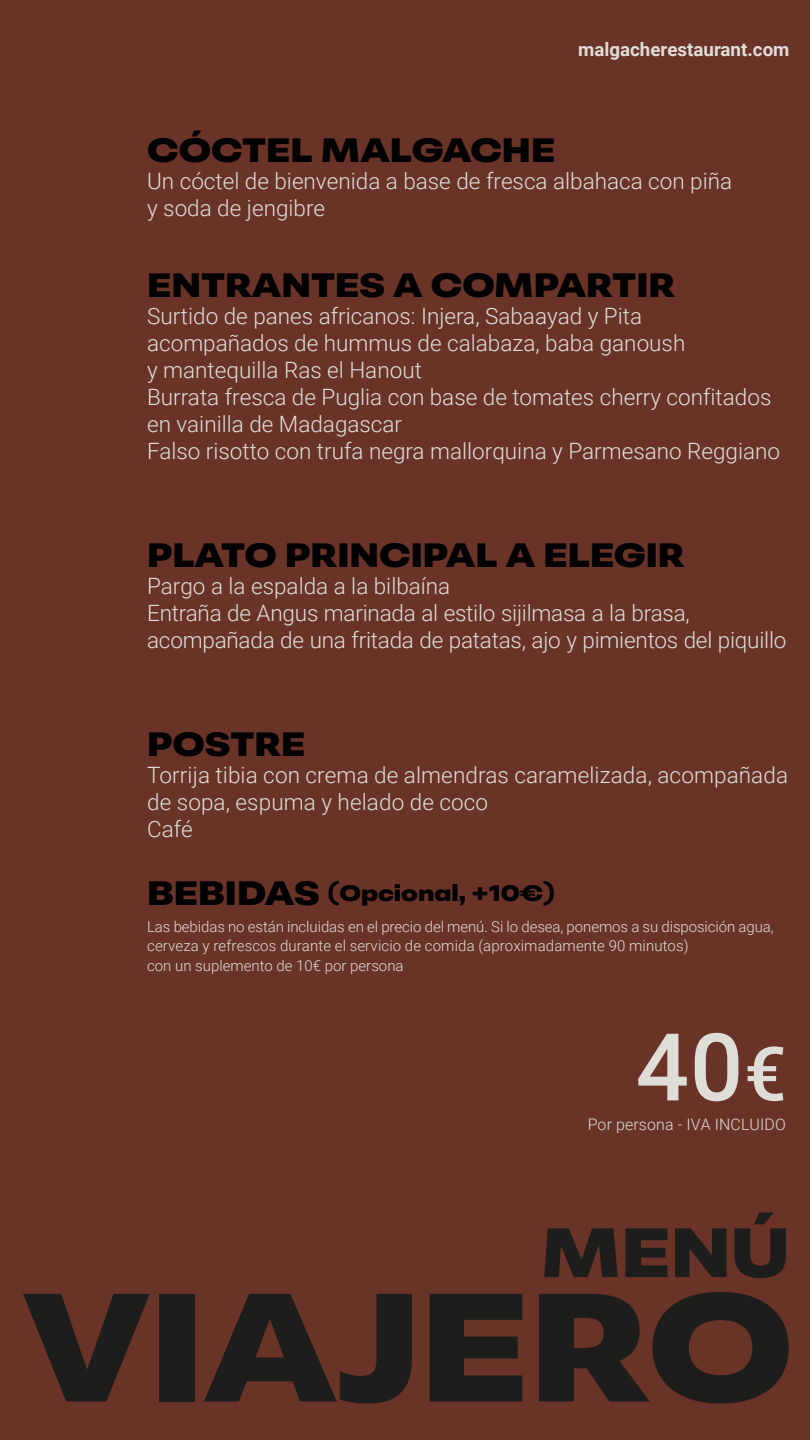
<style>
.page{position:relative;width:810px;height:1440px;background:#693327}
.page>*{position:absolute;margin:0;border:0;box-sizing:border-box;transform-origin:0 0}
.t1{font:153.75px "Peridot PE Variable";color:#1d1d1b}
.t2{font:500 93.82px "Roboto";color:#dfddd8}
.t3{font:69.6px "Peridot PE Variable";color:#1d1d1b}
.t4{font:33.75px "Peridot PE Variable";color:#000}
.t5{font:300 22.5px/27px "Roboto";color:#dfddd8}
.t6{font:22.5px "Peridot PE Variable";color:#000}
.t7{font:700 18.75px "Roboto";color:#dfddd8}
.t8{font:300 15.9px "Roboto";letter-spacing:.01em;color:#dfddd8}
.t9{font:300 15px/19.5px "Roboto";color:#dfddd8}
.s1{font-size:33.75px}
.s2{font-size:75px}
</style>
<div class="page">
<p class="t7" style="left:578px;top:36px;width:213px">malgacherestaurant.com</p>
<h3 class="t4" style="left:147px;top:123px;width:410px">CÓCTEL MALGACHE</h3>
<p class="t5" style="left:147px;top:167px;width:587px">Un cóctel de bienvenida a base de fresca albahaca con piña y soda de jengibre</p>
<h3 class="t4" style="left:147px;top:258px;width:530px">ENTRANTES A COMPARTIR</h3>
<p class="t5" style="left:147px;top:302px;width:635px">Surtido de panes africanos: Injera, Sabaayad y Pita acompañados de hummus de calabaza, baba ganoush<br>y mantequilla Ras el Hanout<br>Burrata fresca de Puglia con base de tomates cherry confitados en vainilla de Madagascar<br>Falso risotto con trufa negra mallorquina y Parmesano Reggiano</p>
<h3 class="t4" style="left:147px;top:528px;width:539px">PLATO PRINCIPAL A ELEGIR</h3>
<p class="t5" style="left:147px;top:572px;width:641px">Pargo a la espalda a la bilbaína<br>Entraña de Angus marinada al estilo sijilmasa a la brasa, acompañada de una fritada de patatas, ajo y pimientos del piquillo</p>
<h3 class="t4" style="left:147px;top:717px;width:160px">POSTRE</h3>
<p class="t5" style="left:147px;top:761px;width:642px">Torrija tibia con crema de almendras caramelizada, acompañada de sopa, espuma y helado de coco<br>Café</p>
<p class="t6" style="left:147px;top:875px;width:409px"><span class="s1">BEBIDAS</span> (Opcional, +10€)</p>
<p class="t9" style="left:147px;top:916px;width:628px">Las bebidas no están incluidas en el precio del menú. Si lo desea, ponemos a su disposición agua, cerveza y refrescos durante el servicio de comida (aproximadamente 90 minutos)<br>con un suplemento de 10€ por persona</p>
<h2 class="t2" style="left:636px;top:1001px;width:152px">40<span class="s2">€</span></h2>
<p class="t8" style="left:588px;top:1113px;width:200px">Por persona - IVA INCLUIDO</p>
<h3 class="t3" style="left:541px;top:1197px;width:250px">MENÚ</h3>
<h1 class="t1" style="left:23px;top:1224px;width:772px">VIAJERO</h1>
</div>
